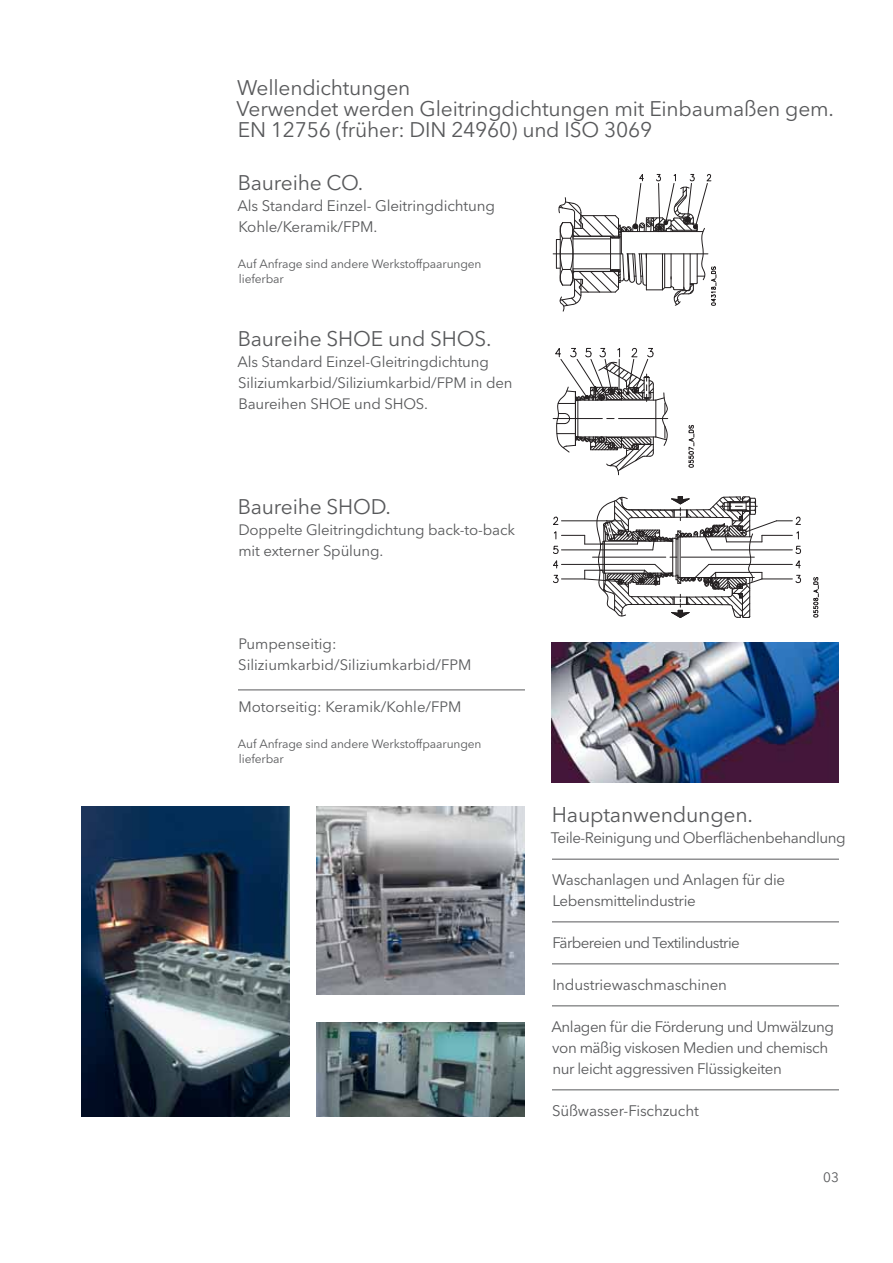
<style>
.page{position:relative;width:893px;height:1263px;background:#fff}
.page>*{position:absolute;margin:0;border:0;box-sizing:border-box;transform-origin:0 0}
.t1{font:21.15px "Avenir Next LT Pro";letter-spacing:-.01em;color:#58595b}
.t2{font:21px/21px "Avenir Next LT Pro";letter-spacing:-.01em;color:#58595b}
.t3{font:15.15px/21px "Avenir Next LT Pro";letter-spacing:-.03em;color:#58595b}
.t4{font:15.15px/21px "Avenir Next LT Pro";letter-spacing:-.01em;color:#58595b}
.t5{font:15px/21px "Avenir Next LT Pro";letter-spacing:-.01em;color:#58595b}
.t6{font:13.5px "Avenir Next LT Pro";color:#58595b}
.t7{font:12px/15px "Avenir Next LT Pro";letter-spacing:-.01em;color:#58595b}
</style>
<div class="page">
<hr style="left:238px;top:690px;width:287px;height:1px;background:#58595b">
<svg style="left:688px;top:425px;width:6px;height:43px"></svg>
<hr style="left:553px;top:418px;width:49px;height:1px;background:#231f20">
<svg style="left:554px;top:347px;width:115px;height:128px"></svg>
<svg style="left:813px;top:577px;width:6px;height:41px"></svg>
<svg style="left:553px;top:496px;width:248px;height:122px"></svg>
<hr style="left:553px;top:254px;width:69px;height:1px;background:#231f20">
<svg style="left:556px;top:174px;width:161px;height:137px"></svg>
<img style="left:552px;top:642px;width:287px;height:140px">
<hr style="left:552px;top:859px;width:287px;height:1px;background:#58595b">
<hr style="left:552px;top:922px;width:287px;height:1px;background:#58595b">
<hr style="left:552px;top:963px;width:287px;height:1px;background:#58595b">
<hr style="left:552px;top:1005px;width:287px;height:1px;background:#58595b">
<hr style="left:552px;top:1089px;width:287px;height:1px;background:#58595b">
<img style="left:317px;top:1022px;width:208px;height:95px">
<img style="left:81px;top:807px;width:209px;height:310px">
<img style="left:317px;top:807px;width:208px;height:188px">
<p class="t2" style="left:237px;top:78px;width:599px">Wellendichtungen<br>Verwendet werden Gleitringdichtungen mit Einbaumaßen gem.<br>EN 12756 (früher: DIN 24960) und ISO 3069</p>
<p class="t2" style="left:238px;top:173px;width:127px">Baureihe CO.</p>
<p class="t4" style="left:237px;top:196px;width:259px">Als Standard Einzel- Gleitringdichtung<br>Kohle/Keramik/FPM.</p>
<p class="t7" style="left:238px;top:257px;width:245px">Auf Anfrage sind andere Werkstoffpaarungen lieferbar</p>
<p class="t2" style="left:238px;top:329px;width:255px">Baureihe SHOE und SHOS.</p>
<p class="t5" style="left:237px;top:352px;width:277px">Als Standard Einzel-Gleitringdichtung<br>Siliziumkarbid/Siliziumkarbid/FPM in den<br>Baureihen SHOE und SHOS.</p>
<p class="t2" style="left:238px;top:497px;width:155px">Baureihe SHOD.</p>
<p class="t5" style="left:238px;top:520px;width:278px">Doppelte Gleitringdichtung back-to-back mit externer Spülung.</p>
<p class="t5" style="left:238px;top:634px;width:235px">Pumpenseitig:<br>Siliziumkarbid/Siliziumkarbid/FPM</p>
<p class="t5" style="left:238px;top:697px;width:225px">Motorseitig: Keramik/Kohle/FPM</p>
<p class="t7" style="left:238px;top:737px;width:245px">Auf Anfrage sind andere Werkstoffpaarungen lieferbar</p>
<p class="t1" style="left:552px;top:802px;width:203px">Hauptanwendungen.</p>
<p class="t3" style="left:551px;top:827px;width:296px">Teile-Reinigung und Oberflächenbehandlung</p>
<p class="t3" style="left:552px;top:869px;width:235px">Waschanlagen und Anlagen für die<br>Lebensmittelindustrie</p>
<p class="t3" style="left:552px;top:932px;width:189px">Färbereien und Textilindustrie</p>
<p class="t4" style="left:552px;top:974px;width:176px">Industriewaschmaschinen</p>
<p class="t3" style="left:551px;top:1016px;width:284px">Anlagen für die Förderung und Umwälzung von mäßig viskosen Medien und chemisch nur leicht aggressiven Flüssigkeiten</p>
<p class="t4" style="left:552px;top:1100px;width:148px">Süßwasser-Fischzucht</p>
<p class="t6" style="left:823px;top:1169px;width:17px">03</p>
</div>
